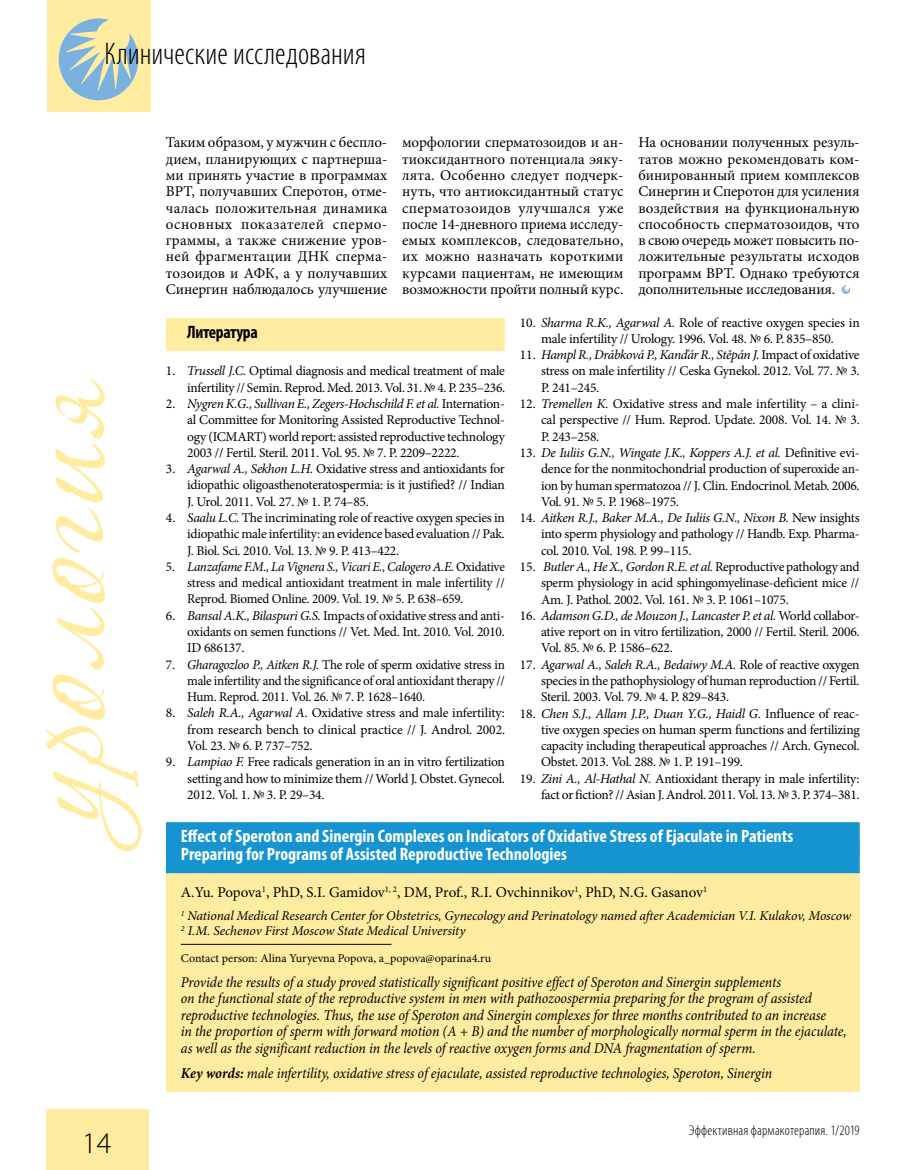
<style>
.page{position:relative;width:915px;height:1170px;background:#fff}
.page>*{position:absolute;margin:0;border:0;box-sizing:border-box;transform-origin:0 0}
.t1{font:300 condensed 31.5px "Myriad Pro";color:#000}
.t2{font:300 30px "Myriad Pro";color:#000}
.t3{font:700 condensed 18px/18px "Myriad Pro";color:#fff}
.t4{font:700 condensed 18px "Myriad Pro";letter-spacing:-.02em;color:#000}
.t5{font:15px/16.4px "Minion Pro";letter-spacing:-.005em;color:#000;text-align:justify}
.t6{font:italic 15px/16.5px "Minion Pro";letter-spacing:-.01em;color:#000;scale:.93 1}
.t7{font:300 condensed 14.25px "Myriad Pro";letter-spacing:.015em;color:#000}
.t8{font:13.5px/16.4px "Minion Pro";letter-spacing:-.02em;color:#000;text-align:justify}
.t9{font:italic 13.5px/15px "Minion Pro";letter-spacing:-.005em;color:#000}
.t10{font:12px "Minion Pro";color:#000}
.s1{font-style:italic}
.s2{font-weight:700}
</style>
<div class="page">
<div style="left:47px;top:1108px;width:102px;height:61px;background:#ffeca1"></div>
<div style="left:47px;top:0;width:103px;height:112px;background:#ffeca1"></div>
<svg style="left:59px;top:18px;width:79px;height:82px"></svg>
<svg style="left:46px;top:726px;width:96px;height:125px"></svg>
<svg style="left:52px;top:379px;width:53px;height:340px"></svg>
<div style="left:166px;top:822px;width:693px;height:269px;background:#ffeca1"></div>
<div style="left:166px;top:822px;width:693px;height:33px;background:#1694d2"></div>
<div style="left:166px;top:840px;width:693px;height:33px;background:#1694d2"></div>
<hr style="left:181px;top:944px;width:210px;height:1px;background:#000">
<div style="left:166px;top:318px;width:338px;height:33px;background:#ffeca1"></div>
<svg style="left:841px;top:285px;width:8px;height:9px"></svg>
<h1 class="t1" style="left:104px;top:35px;width:263px">Клинические исследования</h1>
<p class="t5" style="left:166px;top:134px;width:223px">Таким образом, у мужчин с беспло&shy;дием, планирующих с партнерша&shy;ми принять участие в программах ВРТ, получавших Сперотон, отме&shy;чалась положительная динамика основных показателей спермо&shy;граммы, а также снижение уров&shy;ней фрагментации ДНК сперма&shy;тозоидов и АФК, а у получавших Синергин наблюдалось улучшение</p>
<p class="t5" style="left:402px;top:134px;width:223px">морфологии сперматозоидов и ан&shy;тиоксидантного потенциала эяку&shy;лята. Особенно следует подчерк&shy;нуть, что антиоксидантный статус сперматозоидов улучшался уже после 14-дневного приема исследу&shy;емых комплексов, следовательно, их можно назначать короткими курсами пациентам, не имеющим возможности пройти полный курс.</p>
<p class="t5" style="left:638px;top:134px;width:223px">На основании полученных резуль&shy;татов можно рекомендовать ком&shy;бинированный прием комплексов Синергин и Сперотон для усиления воздействия на функциональную способность сперматозоидов, что в свою очередь может повысить по&shy;ложительные результаты исходов программ ВРТ. Однако требуются дополнительные исследования.</p>
<h3 class="t4" style="left:187px;top:321px;width:72px">Литература</h3>
<p class="t8" style="left:166px;top:363px;width:340px;text-align:right">1. <span class="s1">Trussell J.C.</span> Optimal diagnosis and medical treatment of male infertility // Semin. Reprod. Med. 2013. Vol. 31. № 4. P. 235–236.</p>
<p class="t8" style="left:187px;top:395px;width:319px;text-indent:-21px">2. <span class="s1">Nygren K.G., Sullivan E., Zegers-Hochschild F. et al.</span> Internation&shy;al Committee for Monitoring Assisted Reproductive Technol&shy;ogy (ICMART) world report: assisted reproductive technology 2003 // Fertil. Steril. 2011. Vol. 95. № 7. P. 2209–2222.</p>
<p class="t8" style="left:187px;top:460px;width:319px;text-indent:-21px">3. <span class="s1">Agarwal A., Sekhon L.H.</span> Oxidative stress and antioxidants for idiopathic oligoasthenoteratospermia: is it justified? // Indian J. Urol. 2011. Vol. 27. № 1. P. 74–85.</p>
<p class="t8" style="left:187px;top:509px;width:319px;text-indent:-21px">4. <span class="s1">Saalu L.C.</span> The incriminating role of reactive oxygen species in idiopathic male infertility: an evidence based evaluation // Pak.<br>J. Biol. Sci. 2010. Vol. 13. № 9. P. 413–422.</p>
<p class="t8" style="left:187px;top:558px;width:319px;text-indent:-21px">5. <span class="s1">Lanzafame F.M., La Vignera S., Vicari E., Calogero A.E.</span> Oxidative stress and medical antioxidant treatment in male infertility // Reprod. Biomed Online. 2009. Vol. 19. № 5. P. 638–659.</p>
<p class="t8" style="left:187px;top:607px;width:319px;text-indent:-21px">6. <span class="s1">Bansal A.K., Bilaspuri G.S.</span> Impacts of oxidative stress and anti&shy;oxidants on semen functions // Vet. Med. Int. 2010. Vol. 2010.<br>ID 686137.</p>
<p class="t8" style="left:187px;top:656px;width:319px;text-indent:-21px">7. <span class="s1">Gharagozloo P., Aitken R.J.</span> The role of sperm oxidative stress in male infertility and the significance of oral antioxidant therapy // Hum. Reprod. 2011. Vol. 26. № 7. P. 1628–1640.</p>
<p class="t8" style="left:187px;top:705px;width:319px;text-indent:-21px">8. <span class="s1">Saleh R.A., Agarwal A.</span> Oxidative stress and male infertility: from research bench to clinical practice // J. Androl. 2002.<br>Vol. 23. № 6. P. 737–752.</p>
<p class="t8" style="left:187px;top:753px;width:319px;text-indent:-21px">9. <span class="s1">Lampiao F.</span> Free radicals generation in an in vitro fertilization setting and how to minimize them // World J. Obstet. Gynecol.<br>2012. Vol. 1. № 3. P. 29–34.</p>
<p class="t8" style="left:519px;top:314px;width:341px;text-align:center">10. <span class="s1">Sharma R.K., Agarwal A.</span> Role of reactive oxygen species in male infertility // Urology. 1996. Vol. 48. № 6. P. 835–850.</p>
<p class="t8" style="left:541px;top:347px;width:320px;text-indent:-21px">11. <span class="s1">Hampl R., Drábková P., Kanďár R., Stěpán J.</span> Impact of oxidative stress on male infertility // Ceska Gynekol. 2012. Vol. 77. № 3.<br>P. 241–245.</p>
<p class="t8" style="left:541px;top:395px;width:320px;text-indent:-21px">12. <span class="s1">Tremellen K.</span> Oxidative stress and male infertility – a clini&shy;cal perspective // Hum. Reprod. Update. 2008. Vol. 14. № 3.<br>P. 243–258.</p>
<p class="t8" style="left:541px;top:444px;width:320px;text-indent:-21px">13. <span class="s1">De Iuliis G.N., Wingate J.K., Koppers A.J. et al.</span> Definitive evi&shy;dence for the nonmitochondrial production of superoxide an&shy;ion by human spermatozoa // J. Clin. Endocrinol. Metab. 2006.<br>Vol. 91. № 5. P. 1968–1975.</p>
<p class="t8" style="left:541px;top:509px;width:320px;text-indent:-21px">14. <span class="s1">Aitken R.J., Baker M.A., De Iuliis G.N., Nixon B.</span> New insights into sperm physiology and pathology // Handb. Exp. Pharma&shy;col. 2010. Vol. 198. P. 99–115.</p>
<p class="t8" style="left:541px;top:558px;width:320px;text-indent:-21px">15. <span class="s1">Butler A., He X., Gordon R.E. et al.</span> Reproductive pathology and sperm physiology in acid sphingomyelinase-deficient mice // Am. J. Pathol. 2002. Vol. 161. № 3. P. 1061–1075.</p>
<p class="t8" style="left:541px;top:607px;width:320px;text-indent:-21px">16. <span class="s1">Adamson G.D., de Mouzon J., Lancaster P. et al.</span> World collabor&shy;ative report on in vitro fertilization, 2000 // Fertil. Steril. 2006.<br>Vol. 85. № 6. P. 1586–622.</p>
<p class="t8" style="left:541px;top:656px;width:320px;text-indent:-21px">17. <span class="s1">Agarwal A., Saleh R.A., Bedaiwy M.A.</span> Role of reactive oxygen species in the pathophysiology of human reproduction // Fertil.<br>Steril. 2003. Vol. 79. № 4. P. 829–843.</p>
<p class="t8" style="left:541px;top:705px;width:320px;text-indent:-21px">18. <span class="s1">Chen S.J., Allam J.P., Duan Y.G., Haidl G.</span> Influence of reac&shy;tive oxygen species on human sperm functions and fertilizing capacity including therapeutical approaches // Arch. Gynecol.<br>Obstet. 2013. Vol. 288. № 1. P. 191–199.</p>
<p class="t8" style="left:519px;top:770px;width:341px;text-align:right">19. <span class="s1">Zini A., Al-Hathal N.</span> Antioxidant therapy in male infertility: fact or fiction? // Asian J. Androl. 2011. Vol. 13. № 3. P. 374–381.</p>
<h2 class="t2" style="left:82px;top:1125px;width:31px">14</h2>
<h3 class="t3" style="left:181px;top:827px;width:613px">Effect of Speroton and Sinergin Complexes on Indicators of Oxidative Stress of Ejaculate in Patients<br>Preparing for Programs of Assisted Reproductive Technologies</h3>
<p class="t5" style="left:181px;top:883px;width:527px">A.Yu. Popova<sup>1</sup>, PhD, S.I. Gamidov<sup>1,</sup> <sup>2</sup>, DM, Prof., R.I. Ovchinnikov<sup>1</sup>, PhD, N.G. Gasanov<sup>1</sup></p>
<p class="t9" style="left:181px;top:908px;width:671px"><sup>1</sup> National Medical Research Center for Obstetrics, Gynecology and Perinatology named after Academician V.I. Kulakov, Moscow<br><sup>2</sup> I.M. Sechenov First Moscow State Medical University</p>
<p class="t10" style="left:181px;top:949px;width:312px">Contact person: Alina Yuryevna Popova, a_popova@oparina4.ru</p>
<p class="t6" style="left:181px;top:973px;width:717px">Provide the results of a study proved statistically significant positive effect of Speroton and Sinergin supplements<br>on the functional state of the reproductive system in men with pathozoospermia preparing for the program of assisted reproductive technologies. Thus, the use of Speroton and Sinergin complexes for three months contributed to an increase<br>in the proportion of sperm with forward motion (A + B) and the number of morphologically normal sperm in the ejaculate, as well as the significant reduction in the levels of reactive oxygen forms and DNA fragmentation of sperm.</p>
<p class="t6" style="left:181px;top:1064px;width:637px"><span class="s2">Key words:</span> male infertility, oxidative stress of ejaculate, assisted reproductive technologies, Speroton, Sinergin</p>
<p class="t7" style="left:688px;top:1121px;width:172px">Эффективная фармакотерапия. 1/2019</p>
</div>
